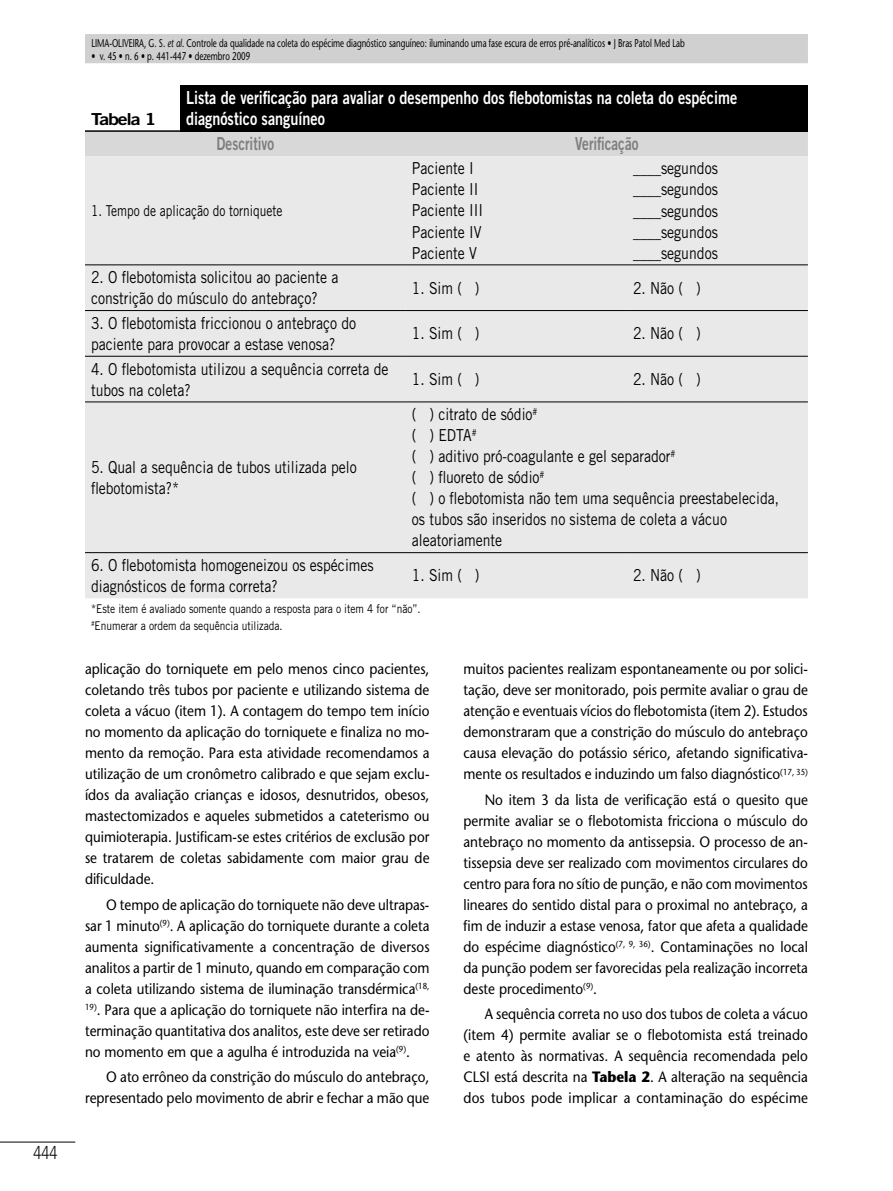
<style>
.page{position:relative;width:893px;height:1191px;background:#fff}
.page>*{position:absolute;margin:0;border:0;box-sizing:border-box;transform-origin:0 0}
.t1{font:18px/21px "Trade Gothic LT Std Bd 2";color:#fff;scale:.8 1}
.t2{font:18px "Trade Gothic LT Std Bd 2";color:#7f7f7f;scale:.75 1}
.t3{font:300 18px "Trade Gothic LT Std";color:#000;scale:.8 1}
.t4{font:16.5px/21px "Trade Gothic LT Std";color:#000;scale:.85 1}
.t5{font:16.5px "Trade Gothic LT Std Bd 2";letter-spacing:-.06em;color:#000;scale:1.2 1}
.t6{font:500 15px/21px "Stone Sans Std";color:#000;text-align:justify;scale:.9 1}
.t7{font:15px "Trade Gothic LT Std";color:#000;scale:.8 1}
.t8{font:12px/16.5px "Trade Gothic LT Std";color:#000;scale:.85 1}
.t9{font:500 11.25px "Stone Sans Std";color:#000;scale:.7 1}
.s1{font-style:italic}
.s2{font-weight:700}
</style>
<div class="page">
<div style="left:85px;top:34px;width:723px;height:29px;background:#d0d0d0"></div>
<hr style="left:0;top:1141px;width:75px;height:1px;background:#000">
<div style="left:85px;top:131px;width:723px;height:25px;background:#d8d8d8"></div>
<div style="left:85px;top:156px;width:723px;height:442px;background:#e9e9e9"></div>
<hr style="left:85px;top:264px;width:321px;height:1px;background:#000">
<hr style="left:406px;top:264px;width:221px;height:1px;background:#000">
<hr style="left:627px;top:264px;width:181px;height:1px;background:#000">
<hr style="left:85px;top:310px;width:321px;height:1px;background:#000">
<hr style="left:406px;top:310px;width:221px;height:1px;background:#000">
<hr style="left:627px;top:310px;width:181px;height:1px;background:#000">
<hr style="left:85px;top:356px;width:321px;height:1px;background:#000">
<hr style="left:406px;top:356px;width:221px;height:1px;background:#000">
<hr style="left:627px;top:356px;width:181px;height:1px;background:#000">
<hr style="left:85px;top:401px;width:321px;height:1px;background:#000">
<hr style="left:406px;top:401px;width:221px;height:1px;background:#000">
<hr style="left:627px;top:401px;width:181px;height:1px;background:#000">
<hr style="left:85px;top:552px;width:321px;height:1px;background:#000">
<hr style="left:406px;top:552px;width:221px;height:1px;background:#000">
<hr style="left:627px;top:552px;width:181px;height:1px;background:#000">
<div style="left:180px;top:85px;width:627px;height:46px;background:#000"></div>
<hr style="left:180px;top:130px;width:627px;height:2px;background:#000">
<hr style="left:85px;top:130px;width:95px;height:2px;background:#000">
<p class="t3" style="left:33px;top:1141px;width:32px">444</p>
<p class="t9" style="left:91px;top:36px;width:45px">Lima-Oliveira</p>
<p class="t9" style="left:144px;top:36px;width:774px">, G. S. <span class="s1">et al</span>. Controle da qualidade na coleta do espécime diagnóstico sanguíneo: iluminando uma fase escura de erros pré-analíticos • J Bras Patol Med Lab</p>
<p class="t9" style="left:91px;top:50px;width:228px">• v. 45 • n. 6 • p. 441-447 • dezembro 2009</p>
<p class="t5" style="left:91px;top:109px;width:56px">Tabela 1</p>
<p class="t1" style="left:186px;top:87px;width:690px">Lista de verificação para avaliar o desempenho dos flebotomistas na coleta do espécime diagnóstico sanguíneo</p>
<p class="t2" style="left:217px;top:133px;width:78px">Descritivo</p>
<p class="t2" style="left:575px;top:133px;width:86px">Verificação</p>
<p class="t7" style="left:91px;top:201px;width:241px">1. Tempo de aplicação do torniquete</p>
<p class="t4" style="left:412px;top:158px;width:85px">Paciente I<br>Paciente II<br>Paciente III<br>Paciente IV<br>Paciente V</p>
<p class="t4" style="left:633px;top:158px;width:101px;text-align:justify">____segundos ____segundos ____segundos ____segundos ____segundos</p>
<p class="t4" style="left:91px;top:267px;width:292px">2. O flebotomista solicitou ao paciente a constrição do músculo do antebraço?</p>
<p class="t4" style="left:412px;top:277px;width:81px">1. Sim ( )</p>
<p class="t4" style="left:633px;top:277px;width:81px">2. Não ( )</p>
<p class="t4" style="left:91px;top:312px;width:314px">3. O flebotomista friccionou o antebraço do paciente para provocar a estase venosa?</p>
<p class="t4" style="left:412px;top:323px;width:81px">1. Sim ( )</p>
<p class="t4" style="left:633px;top:323px;width:81px">2. Não ( )</p>
<p class="t4" style="left:91px;top:358px;width:352px">4. O flebotomista utilizou a sequência correta de tubos na coleta?</p>
<p class="t4" style="left:412px;top:368px;width:81px">1. Sim ( )</p>
<p class="t4" style="left:633px;top:368px;width:81px">2. Não ( )</p>
<p class="t4" style="left:91px;top:456px;width:314px">5. Qual a sequência de tubos utilizada pelo flebotomista?*</p>
<p class="t4" style="left:412px;top:404px;width:434px">( ) citrato de sódio<sup>#<br></sup>( ) EDTA<sup>#<br></sup>( ) aditivo pró-coagulante e gel separador<sup>#<br></sup>( ) fluoreto de sódio<sup>#<br></sup>( ) o flebotomista não tem uma sequência preestabelecida, os tubos são inseridos no sistema de coleta a vácuo aleatoriamente</p>
<p class="t4" style="left:91px;top:554px;width:334px">6. O flebotomista homogeneizou os espécimes diagnósticos de forma correta?</p>
<p class="t4" style="left:412px;top:565px;width:81px">1. Sim ( )</p>
<p class="t4" style="left:633px;top:565px;width:81px">2. Não ( )</p>
<p class="t8" style="left:91px;top:600px;width:389px">*Este item é avaliado somente quando a resposta para o item 4 for “não”. <sup>#</sup>Enumerar a ordem da sequência utilizada.</p>
<p class="t6" style="left:85px;top:658px;width:384px">aplicação do torniquete em pelo menos cinco pacientes, coletando três tubos por paciente e utilizando sistema de coleta a vácuo (item 1). A contagem do tempo tem início no momento da aplicação do torniquete e finaliza no mo&shy;mento da remoção. Para esta atividade recomendamos a utilização de um cronômetro calibrado e que sejam exclu&shy;ídos da avaliação crianças e idosos, desnutridos, obesos, mastectomizados e aqueles submetidos a cateterismo ou quimioterapia. Justificam-se estes critérios de exclusão por se tratarem de coletas sabidamente com maior grau de dificuldade.</p>
<p class="t6" style="left:85px;top:894px;width:384px;text-indent:21px">O tempo de aplicação do torniquete não deve ultrapas&shy;sar 1 minuto<sup>(9)</sup>. A aplicação do torniquete durante a coleta aumenta significativamente a concentração de diversos analitos a partir de 1 minuto, quando em comparação com a coleta utilizando sistema de iluminação transdérmica<sup>(18, 19)</sup>. Para que a aplicação do torniquete não interfira na de&shy;terminação quantitativa dos analitos, este deve ser retirado no momento em que a agulha é introduzida na veia<sup>(9)</sup>.</p>
<p class="t6" style="left:85px;top:1066px;width:384px;text-align:right">O ato errôneo da constrição do músculo do antebraço, representado pelo movimento de abrir e fechar a mão que</p>
<p class="t6" style="left:463px;top:658px;width:384px">muitos pacientes realizam espontaneamente ou por solici&shy;tação, deve ser monitorado, pois permite avaliar o grau de atenção e eventuais vícios do flebotomista (item 2). Estudos demonstraram que a constrição do músculo do antebraço causa elevação do potássio sérico, afetando significativa&shy;mente os resultados e induzindo um falso diagnóstico<sup>(17,</sup> <sup>35)</sup></p>
<p class="t6" style="left:463px;top:789px;width:384px;text-indent:21px">No item 3 da lista de verificação está o quesito que permite avaliar se o flebotomista fricciona o músculo do antebraço no momento da antissepsia. O processo de an&shy;tissepsia deve ser realizado com movimentos circulares do centro para fora no sítio de punção, e não com movimentos lineares do sentido distal para o proximal no antebraço, a fim de induzir a estase venosa, fator que afeta a qualidade do espécime diagnóstico<sup>(7,</sup> <sup>9,</sup> <sup>36)</sup>. Contaminações no local da punção podem ser favorecidas pela realização incorreta deste procedimento<sup>(9)</sup>.</p>
<p class="t6" style="left:463px;top:1003px;width:384px;text-indent:21px">A sequência correta no uso dos tubos de coleta a vácuo (item 4) permite avaliar se o flebotomista está treinado e atento às normativas. A sequência recomendada pelo CLSI está descrita na <span class="s2">Tabela 2</span>. A alteração na sequência dos tubos pode implicar a contaminação do espécime</p>
</div>
